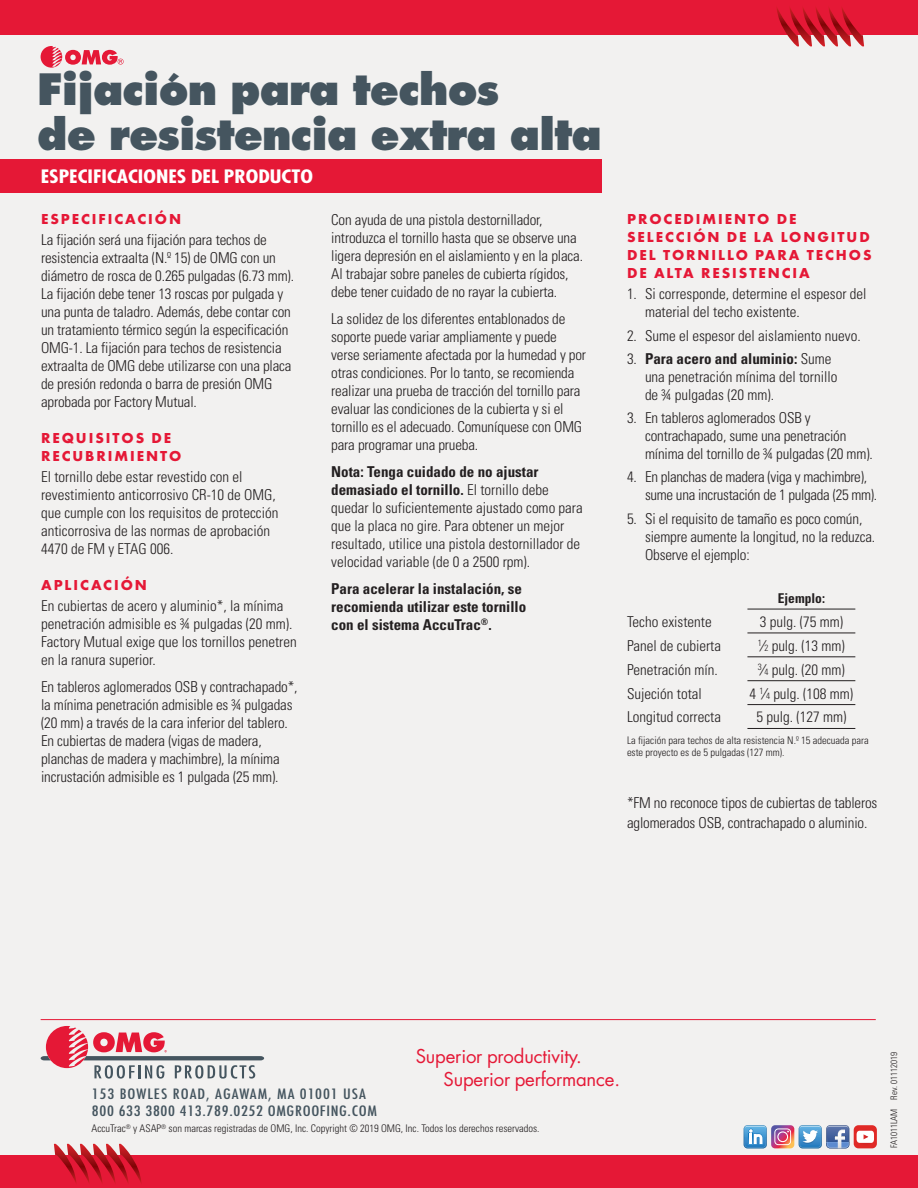
<style>
.page{position:relative;width:918px;height:1188px;background:#f2f1f0}
.page>*{position:absolute;margin:0;border:0;box-sizing:border-box;transform-origin:0 0}
.t1{font:800 42px/45px "Futura";letter-spacing:-.02em;color:#45555f}
.t2{font:18.6px/22.2px "Futura";letter-spacing:-.01em;color:#e51836}
.t3{font:700 condensed 18px "Futura";color:#fff;scale:1.2 1}
.Body{font:300 condensed 15px/18px "Univers";letter-spacing:-.01em;color:#231f20}
.Subhead{font:700 15px/18px "Futura PT";letter-spacing:.13em;color:#e51836}
.Body-2{font:700 condensed 15px/18px "Univers";color:#231f20}
.Numbered_List{font:300 condensed 15px/18px "Univers";color:#231f20}
.t4{font:500 condensed 13.95px/17px "Futura";letter-spacing:.04em;color:#45555f;scale:1.2 1}
.Body-3{font:700 condensed 13.5px "Univers";color:#231f20}
.Disclaimer{font:300 condensed 10.5px/12px "Univers";color:#231f20}
.t5{font:300 condensed 9px "Univers";color:#231f20}
.s1{font-weight:700}
.s2{font-size:9px}
</style>
<div class="page">
<div style="left:0;top:1155px;width:918px;height:33px;background:#e51836"></div>
<svg style="left:54px;top:1144px;width:88px;height:39px"></svg>
<svg style="left:41px;top:1026px;width:223px;height:53px"></svg>
<hr style="left:41px;top:1019px;width:835px;height:1px;background:#e51836">
<svg style="left:744px;top:1125px;width:133px;height:23px"></svg>
<div style="left:0;top:0;width:918px;height:35px;background:#e51836"></div>
<svg style="left:777px;top:8px;width:87px;height:38px"></svg>
<svg style="left:41px;top:46px;width:83px;height:22px"></svg>
<div style="left:0;top:159px;width:602px;height:34px;background:#e51836"></div>
<hr style="left:747px;top:609px;width:108px;height:1px;background:#231f20">
<hr style="left:747px;top:633px;width:108px;height:1px;background:#231f20">
<hr style="left:747px;top:656px;width:108px;height:1px;background:#231f20">
<hr style="left:747px;top:680px;width:108px;height:1px;background:#231f20">
<hr style="left:747px;top:704px;width:108px;height:1px;background:#231f20">
<hr style="left:747px;top:728px;width:108px;height:1px;background:#231f20">
<h1 class="t1" style="left:37px;top:67px;width:566px">Fijación para techos<br>de resistencia extra alta</h1>
<p class="t3" style="left:41px;top:165px;width:228px">ESPECIFICACIONES DEL PRODUCTO</p>
<p class="Subhead" style="left:41px;top:210px;width:142px">ESPECIFICACIÓN</p>
<p class="Body" style="left:41px;top:231px;width:255px">La fijación será una fijación para techos de resistencia extraalta (N.º 15) de OMG con un diámetro de rosca de 0.265 pulgadas (6.73 mm).<br>La fijación debe tener 13 roscas por pulgada y una punta de taladro. Además, debe contar con un tratamiento térmico según la especificación OMG-1. La fijación para techos de resistencia extraalta de OMG debe utilizarse con una placa de presión redonda o barra de presión OMG aprobada por Factory Mutual.</p>
<p class="Subhead" style="left:41px;top:429px;width:142px">REQUISITOS DE<br>RECUBRIMIENTO</p>
<p class="Body" style="left:41px;top:468px;width:239px">El tornillo debe estar revestido con el revestimiento anticorrosivo CR-10 de OMG, que cumple con los requisitos de protección anticorrosiva de las normas de aprobación 4470 de FM y ETAG 006.</p>
<p class="Subhead" style="left:41px;top:576px;width:107px">APLICACIÓN</p>
<p class="Body" style="left:41px;top:597px;width:257px">En cubiertas de acero y aluminio*, la mínima penetración admisible es ¾ pulgadas (20 mm).<br>Factory Mutual exige que los tornillos penetren en la ranura superior.</p>
<p class="Body" style="left:41px;top:678px;width:258px">En tableros aglomerados OSB y contrachapado*, la mínima penetración admisible es ¾ pulgadas (20 mm) a través de la cara inferior del tablero.<br>En cubiertas de madera (vigas de madera, planchas de madera y machimbre), la mínima incrustación admisible es 1 pulgada (25 mm).</p>
<p class="Body" style="left:331px;top:210px;width:253px">Con ayuda de una pistola destornillador, introduzca el tornillo hasta que se observe una ligera depresión en el aislamiento y en la placa.<br>Al trabajar sobre paneles de cubierta rígidos, debe tener cuidado de no rayar la cubierta.</p>
<p class="Body" style="left:331px;top:309px;width:256px">La solidez de los diferentes entablonados de soporte puede variar ampliamente y puede verse seriamente afectada por la humedad y por otras condiciones. Por lo tanto, se recomienda realizar una prueba de tracción del tornillo para evaluar las condiciones de la cubierta y si el tornillo es el adecuado. Comuníquese con OMG para programar una prueba.</p>
<p class="Body" style="left:331px;top:462px;width:253px"><span class="s1">Nota: Tenga cuidado de no ajustar demasiado el tornillo.</span> El tornillo debe quedar lo suficientemente ajustado como para que la placa no gire. Para obtener un mejor resultado, utilice una pistola destornillador de velocidad variable (de 0 a 2500 rpm).</p>
<p class="Body-2" style="left:331px;top:579px;width:196px">Para acelerar la instalación, se recomienda utilizar este tornillo con el sistema AccuTrac<sup>®</sup>.</p>
<p class="Subhead" style="left:627px;top:210px;width:246px">PROCEDIMIENTO DE<br>SELECCIÓN DE LA LONGITUD<br>DEL TORNILLO PARA TECHOS<br>DE ALTA RESISTENCIA</p>
<p class="Body" style="left:645px;top:285px;width:223px;text-indent:-18px">1. Si corresponde, determine el espesor del material del techo existente.</p>
<p class="Body" style="left:627px;top:326px;width:235px">2. Sume el espesor del aislamiento nuevo.</p>
<p class="Numbered_List" style="left:645px;top:349px;width:194px;text-indent:-18px">3. <span class="s1">Para acero and aluminio:</span> Sume una penetración mínima del tornillo de ¾ pulgadas (20 mm).</p>
<p class="Body" style="left:645px;top:409px;width:229px;text-indent:-18px">3. En tableros aglomerados OSB y contrachapado, sume una penetración mínima del tornillo de ¾ pulgadas (20 mm).</p>
<p class="Body" style="left:645px;top:468px;width:234px;text-indent:-18px">4. En planchas de madera (viga y machimbre), sume una incrustación de 1 pulgada (25 mm).</p>
<p class="Body" style="left:645px;top:509px;width:232px;text-indent:-18px">5. Si el requisito de tamaño es poco común, siempre aumente la longitud, no la reduzca.<br>Observe el ejemplo:</p>
<p class="Body-3" style="left:778px;top:590px;width:49px">Ejemplo:</p>
<p class="Body" style="left:627px;top:612px;width:86px">Techo existente</p>
<p class="Body" style="left:760px;top:612px;width:85px">3 pulg. (75 mm)</p>
<p class="Body" style="left:627px;top:636px;width:96px">Panel de cubierta</p>
<p class="Body" style="left:758px;top:636px;width:89px"><sup>1</sup>⁄<span class="s2">2</span> pulg. (13 mm)</p>
<p class="Body" style="left:627px;top:660px;width:92px">Penetración mín.</p>
<p class="Body" style="left:758px;top:660px;width:89px"><sup>3</sup>⁄<span class="s2">4</span> pulg. (20 mm)</p>
<p class="Body" style="left:627px;top:684px;width:76px">Sujeción total</p>
<p class="Body" style="left:750px;top:684px;width:105px">4 <sup>1</sup>⁄<span class="s2">4</span> pulg. (108 mm)</p>
<p class="Body" style="left:627px;top:708px;width:96px">Longitud correcta</p>
<p class="Body" style="left:756px;top:708px;width:91px">5 pulg. (127 mm)</p>
<p class="Disclaimer" style="left:627px;top:734px;width:243px">La fijación para techos de alta resistencia N.º 15 adecuada para este proyecto es de 5 pulgadas (127 mm).</p>
<p class="Body" style="left:627px;top:793px;width:252px;line-height:19.5px">*FM no reconoce tipos de cubiertas de tableros aglomerados OSB, contrachapado o aluminio.</p>
<p class="t4" style="left:92px;top:1085px;width:239px">153 BOWLES ROAD, AGAWAM, MA 01001 USA<br>800 633 3800 413.789.0252 OMGROOFING.COM</p>
<p class="t2" style="left:444px;top:1046px;width:178px;text-indent:-28px">Superior productivity.<br>Superior performance.</p>
<p class="Disclaimer" style="left:92px;top:1122px;width:449px">AccuTrac<sup>®</sup> y ASAP<sup>®</sup> son marcas registradas de OMG, Inc. Copyright © 2019 OMG, Inc. Todos los derechos reservados.</p>
<p class="t5" style="left:889px;top:1148px;width:98px;rotate:-90deg">FA1011LAM Rev. 01112019</p>
</div>
